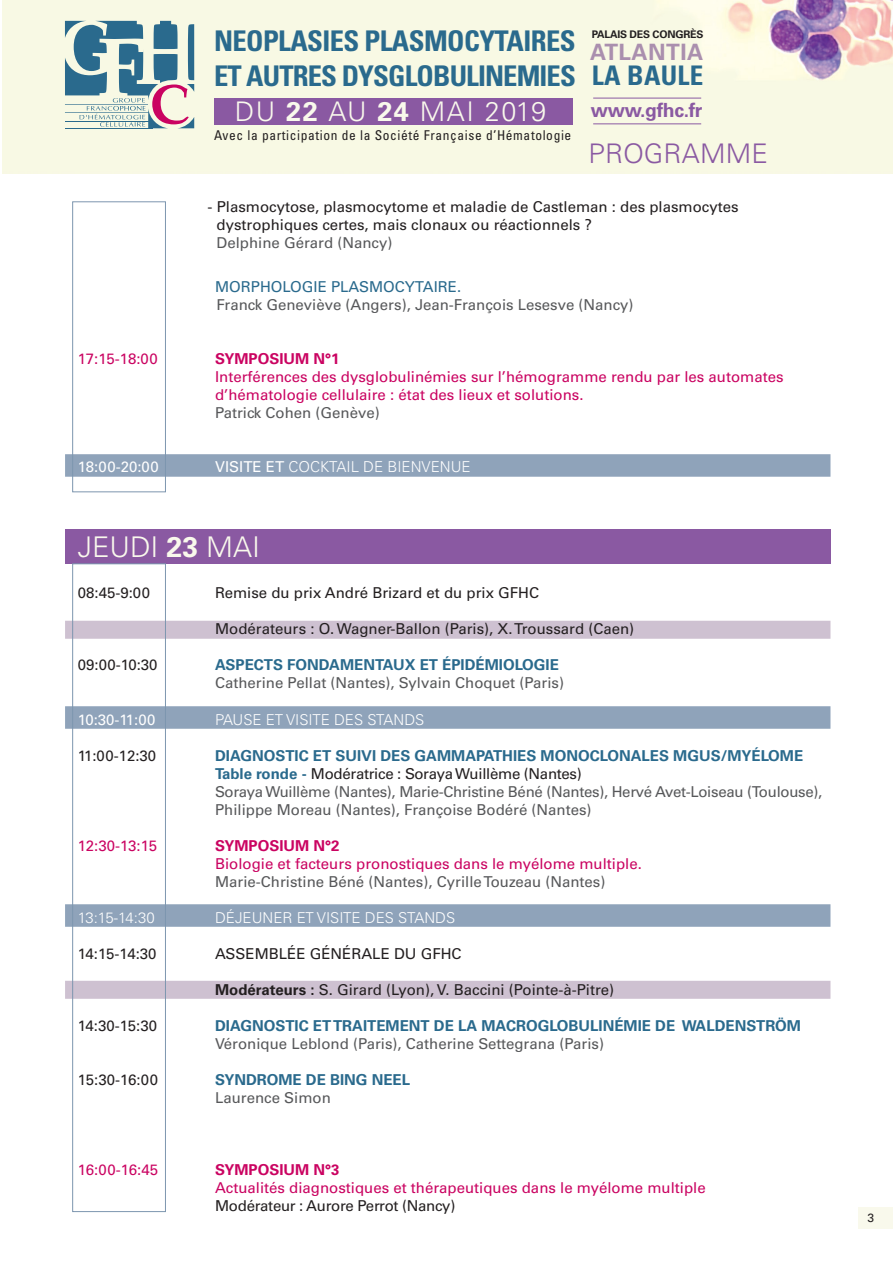
<style>
.page{position:relative;width:893px;height:1263px;background:#fff}
.page>*{position:absolute;margin:0;border:0;box-sizing:border-box;transform-origin:0 0}
.t1{font:700 condensed 28.5px/34.5px "Univers";letter-spacing:-.03em;color:#2a6a8d}
.t2{font:300 28.5px "Univers LT Std";color:#f9f9ec}
.t3{font:300 27px "Univers";letter-spacing:.06em;color:#f9f9ec}
.t4{font:300 27px "Univers";letter-spacing:.01em;color:#8a59a2}
.t5{font:700 condensed 27px "Univers";letter-spacing:.01em;color:#2a6a8d}
.t6{font:700 22.5px "Univers";letter-spacing:.02em;color:#aa8fae}
.t7{font:700 19.5px "Univers";letter-spacing:-.02em;color:#8a59a2}
.t8{font:15px/18px "Univers LT Std";color:#ca0361}
.t9{font:15px "Univers LT Std";color:#57585a}
.t10{font:15px "Univers LT Std";color:#231f20}
.t11{font:15px/18px "Univers LT Std";letter-spacing:-.02em;color:#57585a}
.t12{font:700 15px "Univers LT Std";color:#2a6a8d}
.t13{font:15px/18px "Univers";color:#231f20}
.t14{font:300 15px "Univers LT Std";color:#fff}
.t15{font:700 15px "Univers LT Std";color:#ca0361}
.t16{font:15px "Univers LT Std";letter-spacing:-.02em;color:#231f20}
.t17{font:15px "Univers";color:#2a6a8d}
.t18{font:15px "Univers LT Std";color:#fff}
.t19{font:condensed 13.5px "Univers";letter-spacing:.045em;color:#231f20}
.t20{font:12px "Univers";color:#231f20}
.t21{font:700 10.5px "Univers";letter-spacing:-.02em;color:#231f20}
.s1{font-weight:700}
.s2{font-weight:400}
.s3{font-weight:700;color:#2a6a8d}
.s4{color:#231f20}
</style>
<div class="page">
<div style="left:859px;top:1207px;width:34px;height:21px;background:#f9f9ec"></div>
<img style="left:2px;top:0;width:891px;height:173px">
<div style="left:65px;top:454px;width:765px;height:23px;background:#8fa3ba"></div>
<div style="left:65px;top:621px;width:765px;height:18px;background:#cec1d1"></div>
<div style="left:65px;top:706px;width:765px;height:23px;background:#8fa3ba"></div>
<div style="left:65px;top:904px;width:765px;height:23px;background:#8fa3ba"></div>
<div style="left:65px;top:981px;width:765px;height:18px;background:#cec1d1"></div>
<div style="left:65px;top:529px;width:765px;height:34px;background:#8a59a2"></div>
<div style="left:214px;top:98px;width:358px;height:26px;background:#8a59a2"></div>
<hr style="left:593px;top:98px;width:108px;height:1px;background:#8a59a2">
<hr style="left:593px;top:123px;width:108px;height:1px;background:#8a59a2">
<div style="left:72px;top:201px;width:94px;height:291px;border:1px solid #7d96af"></div>
<div style="left:72px;top:563px;width:94px;height:649px;border:1px solid #7d96af"></div>
<hr style="left:65px;top:128px;width:88px;height:1px;background:#2a6a8d">
<svg style="left:65px;top:21px;width:129px;height:107px;background:#99b0b8"></svg>
<h1 class="t1" style="left:214px;top:24px;width:363px">NEOPLASIES PLASMOCYTAIRES<br>ET AUTRES DYSGLOBULINEMIES</h1>
<p class="t21" style="left:592px;top:28px;width:113px">PALAIS DES CONGRÈS</p>
<h3 class="t6" style="left:590px;top:38px;width:115px">ATLANTIA</h3>
<h2 class="t5" style="left:592px;top:59px;width:113px">LA BAULE</h2>
<h2 class="t3" style="left:235px;top:95px;width:313px">DU <span class="s1">22</span> AU <span class="s1">24</span> MAI 2019</h2>
<h3 class="t7" style="left:591px;top:99px;width:113px">www.gfhc.fr</h3>
<p class="t19" style="left:214px;top:127px;width:359px">Avec la participation de la Société Française d’Hématologie</p>
<h2 class="t4" style="left:588px;top:137px;width:181px">PROGRAMME</h2>
<p class="t13" style="left:217px;top:198px;width:523px;text-indent:-9px">- Plasmocytose, plasmocytome et maladie de Castleman : des plasmocytes dystrophiques certes, mais clonaux ou réactionnels ?</p>
<p class="t9" style="left:217px;top:234px;width:177px">Delphine Gérard (Nancy)</p>
<p class="t17" style="left:215px;top:278px;width:248px">MORPHOLOGIE PLASMOCYTAIRE.</p>
<p class="t9" style="left:217px;top:296px;width:418px">Franck Geneviève (Angers), Jean-François Lesesve (Nancy)</p>
<p class="t8" style="left:78px;top:350px;width:81px">17:15-18:00</p>
<p class="t15" style="left:215px;top:350px;width:126px">SYMPOSIUM N°1</p>
<p class="t8" style="left:215px;top:368px;width:570px">Interférences des dysglobulinémies sur l’hémogramme rendu par les automates d’hématologie cellulaire : état des lieux et solutions.</p>
<p class="t9" style="left:215px;top:404px;width:166px">Patrick Cohen (Genève)</p>
<p class="t18" style="left:78px;top:458px;width:83px">18:00-20:00</p>
<p class="t14" style="left:215px;top:458px;width:257px"><span class="s2">VISITE ET</span> COCKTAIL DE BIENVENUE</p>
<h1 class="t2" style="left:78px;top:529px;width:184px">JEUDI <span class="s1">23</span> MAI</h1>
<p class="t10" style="left:78px;top:584px;width:74px">08:45-9:00</p>
<p class="t10" style="left:215px;top:584px;width:326px">Remise du prix André Brizard et du prix GFHC</p>
<p class="t10" style="left:215px;top:620px;width:421px">Modérateurs : O. Wagner-Ballon (Paris), X. Troussard (Caen)</p>
<p class="t10" style="left:78px;top:656px;width:81px">09:00-10:30</p>
<p class="t12" style="left:215px;top:656px;width:345px">ASPECTS FONDAMENTAUX ET ÉPIDÉMIOLOGIE</p>
<p class="t9" style="left:215px;top:674px;width:350px">Catherine Pellat (Nantes), Sylvain Choquet (Paris)</p>
<p class="t18" style="left:78px;top:710px;width:79px">10:30-11:00</p>
<p class="t14" style="left:215px;top:710px;width:211px">PAUSE ET VISITE DES STANDS</p>
<p class="t10" style="left:78px;top:746px;width:80px">11:00-12:30</p>
<p class="t11" style="left:215px;top:746px;width:609px"><span class="s3">DIAGNOSTIC ET SUIVI DES GAMMAPATHIES MONOCLONALES MGUS/MYÉLOME Table ronde -</span> <span class="s4">Modératrice : Soraya Wuillème (Nantes)<br></span>Soraya Wuillème (Nantes), Marie-Christine Béné (Nantes), Hervé Avet-Loiseau (Toulouse), Philippe Moreau (Nantes), Françoise Bodéré (Nantes)</p>
<p class="t8" style="left:78px;top:836px;width:81px">12:30-13:15</p>
<p class="t15" style="left:215px;top:836px;width:126px">SYMPOSIUM N°2</p>
<p class="t8" style="left:215px;top:854px;width:428px">Biologie et facteurs pronostiques dans le myélome multiple.</p>
<p class="t9" style="left:215px;top:872px;width:392px">Marie-Christine Béné (Nantes), Cyrille Touzeau (Nantes)</p>
<p class="t14" style="left:78px;top:908px;width:78px">13:15-14:30</p>
<p class="t14" style="left:215px;top:908px;width:242px">DÉJEUNER ET VISITE DES STANDS</p>
<p class="t10" style="left:78px;top:944px;width:80px">14:15-14:30</p>
<p class="t10" style="left:215px;top:944px;width:248px">ASSEMBLÉE GÉNÉRALE DU GFHC</p>
<p class="t10" style="left:215px;top:980px;width:401px"><span class="s1">Modérateurs :</span> S. Girard (Lyon), V. Baccini (Pointe-à-Pitre)</p>
<p class="t10" style="left:78px;top:1016px;width:81px">14:30-15:30</p>
<p class="t12" style="left:215px;top:1016px;width:587px">DIAGNOSTIC ET TRAITEMENT DE LA MACROGLOBULINÉMIE DE WALDENSTRÖM</p>
<p class="t9" style="left:215px;top:1034px;width:390px">Véronique Leblond (Paris), Catherine Settegrana (Paris)</p>
<p class="t10" style="left:78px;top:1070px;width:82px">15:30-16:00</p>
<p class="t12" style="left:215px;top:1070px;width:196px">SYNDROME DE BING NEEL</p>
<p class="t9" style="left:215px;top:1088px;width:117px">Laurence Simon</p>
<p class="t8" style="left:78px;top:1160px;width:82px">16:00-16:45</p>
<p class="t15" style="left:215px;top:1160px;width:126px">SYMPOSIUM N°3</p>
<p class="t8" style="left:215px;top:1178px;width:492px">Actualités diagnostiques et thérapeutiques dans le myélome multiple</p>
<p class="t16" style="left:215px;top:1196px;width:242px">Modérateur : Aurore Perrot (Nancy)</p>
<p class="t20" style="left:867px;top:1211px;width:8px">3</p>
</div>
